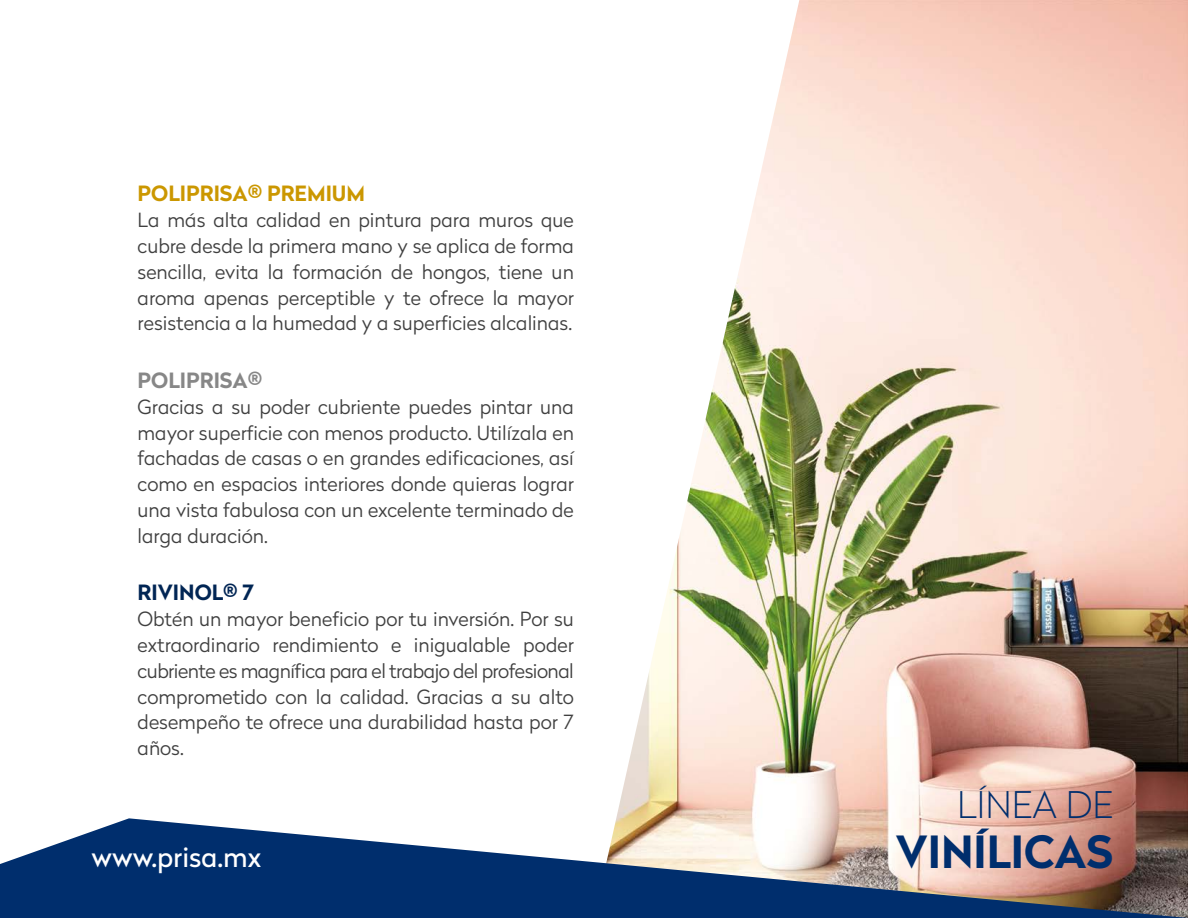
<style>
.page{position:relative;width:1188px;height:918px;background:#fff}
.page>*{position:absolute;margin:0;border:0;box-sizing:border-box;transform-origin:0 0}
.t1{font:700 44.25px "Radikal";color:#002e6d}
.t2{font:100 36.6px "Radikal";color:#002e6d}
.t3{font:27px "Radikal";color:#fff}
.t4{font:700 21px "Radikal";color:#cb9700}
.t5{font:700 21px "Radikal";color:#878787}
.t6{font:700 21px "Radikal";color:#002554}
.t7{font:300 19.5px/25.8px "Radikal";color:#404040;text-align:justify}
</style>
<div class="page">
<img style="left:616px;top:0;width:572px;height:818px">
<svg style="left:0;top:818px;width:1188px;height:100px;background:#667490"></svg>
<p class="t4" style="left:138px;top:178px;width:229px">POLIPRISA® PREMIUM</p>
<p class="t7" style="left:138px;top:207px;width:438px">La más alta calidad en pintura para muros que cubre desde la primera mano y se aplica de forma sencilla, evita la formación de hongos, tiene un aroma apenas perceptible y te ofrece la mayor resistencia a la humedad y a superficies alcalinas.</p>
<p class="t5" style="left:138px;top:365px;width:126px">POLIPRISA®</p>
<p class="t7" style="left:138px;top:393px;width:438px">Gracias a su poder cubriente puedes pintar una mayor superficie con menos producto. Utilízala en fachadas de casas o en grandes edificaciones, así como en espacios interiores donde quieras lograr una vista fabulosa con un excelente terminado de larga duración.</p>
<p class="t6" style="left:138px;top:577px;width:118px">RIVINOL® 7</p>
<p class="t7" style="left:138px;top:606px;width:438px">Obtén un mayor beneficio por tu inversión. Por su extraordinario rendimiento e inigualable poder cubriente es magnífica para el trabajo del profesional comprometido con la calidad. Gracias a su alto desempeño te ofrece una durabilidad hasta por 7 años.</p>
<h3 class="t3" style="left:92px;top:838px;width:171px">www.prisa.mx</h3>
<h2 class="t2" style="left:957px;top:780px;width:157px">LÍNEA DE</h2>
<h1 class="t1" style="left:896px;top:820px;width:219px">VINÍLICAS</h1>
</div>
